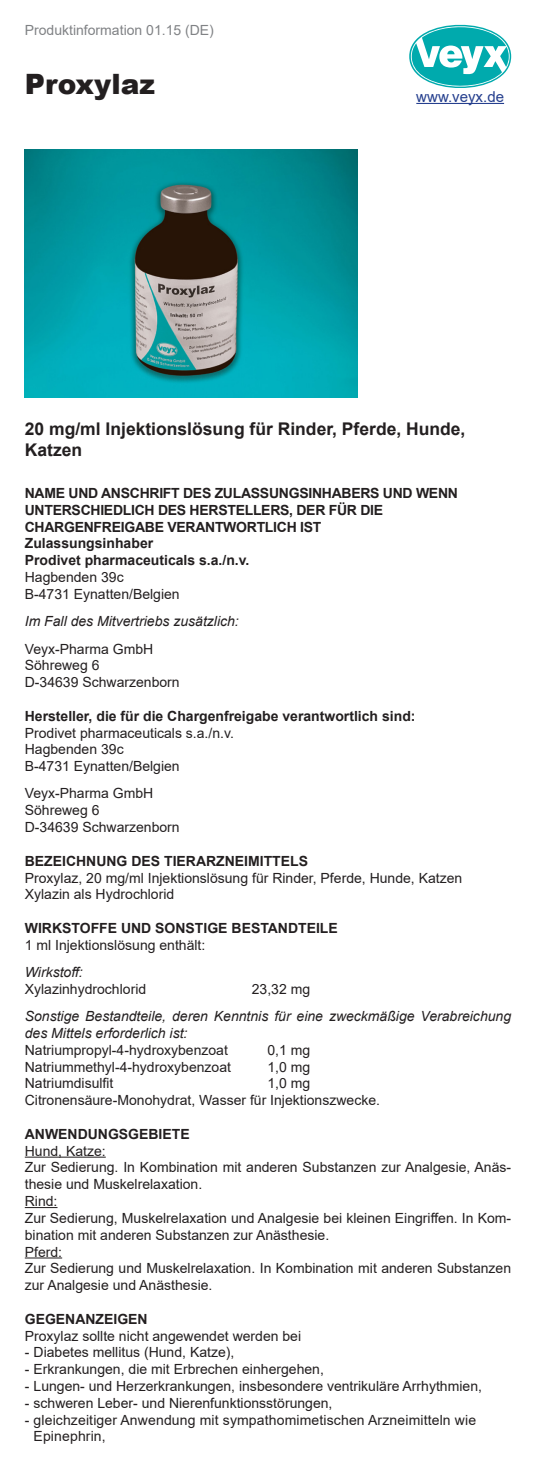
<style>
.page{position:relative;width:536px;height:1474px;background:#fff}
.page>*{position:absolute;margin:0;border:0;box-sizing:border-box;transform-origin:0 0}
.t1{font:900 28px "Arial";color:#231f20}
.t2{font:700 17.5px/21px "Arial";color:#231f20}
.t3{font:15.05px "Arial";color:#253f8e}
.t4{font:14px/16.8px "Arial";color:#231f20}
.t5{font:700 14px "Arial";color:#231f20}
.t6{font:italic 14px/16.8px "Arial";color:#231f20}
.t7{font:700 14px "Arial";letter-spacing:-.02em;color:#231f20}
.t8{font:14px "Arial";color:#808285}
</style>
<div class="page">
<hr style="left:416px;top:103px;width:88px;height:1px;background:#253f8e">
<img style="left:25px;top:149px;width:332px;height:249px">
<svg style="left:409px;top:25px;width:102px;height:63px"></svg>
<hr style="left:25px;top:1156px;width:81px;height:1px;background:#231f20">
<hr style="left:25px;top:1206px;width:32px;height:2px;background:#231f20">
<hr style="left:25px;top:1257px;width:37px;height:1px;background:#231f20">
<p class="t8" style="left:25px;top:20px;width:191px">Produktinformation 01.15 (DE)</p>
<p class="t1" style="left:25px;top:63px;width:132px">Proxylaz</p>
<p class="t3" style="left:416px;top:86px;width:89px">www.veyx.de</p>
<p class="t2" style="left:25px;top:419px;width:442px">20 mg/ml Injektionslösung für Rinder, Pferde, Hunde,<br>Katzen</p>
<p class="t7" style="left:25px;top:483px;width:434px">NAME UND ANSCHRIFT DES ZULASSUNGSINHABERS UND WENN</p>
<p class="t7" style="left:25px;top:500px;width:360px">UNTERSCHIEDLICH DES HERSTELLERS, DER FÜR DIE</p>
<p class="t7" style="left:25px;top:517px;width:298px">CHARGENFREIGABE VERANTWORTLICH IST</p>
<p class="t5" style="left:25px;top:533px;width:130px">Zulassungsinhaber</p>
<p class="t5" style="left:25px;top:550px;width:226px">Prodivet pharmaceuticals s.a./n.v.</p>
<p class="t4" style="left:25px;top:568px;width:100px">Hagbenden 39c</p>
<p class="t4" style="left:25px;top:585px;width:156px">B-4731 Eynatten/Belgien</p>
<p class="t6" style="left:25px;top:613px;width:215px">Im Fall des Mitvertriebs zusätzlich:</p>
<p class="t4" style="left:25px;top:640px;width:130px">Veyx-Pharma GmbH</p>
<p class="t4" style="left:25px;top:657px;width:76px">Söhreweg 6</p>
<p class="t4" style="left:25px;top:673px;width:156px">D-34639 Schwarzenborn</p>
<p class="t5" style="left:25px;top:706px;width:392px">Hersteller, die für die Chargenfreigabe verantwortlich sind:</p>
<p class="t4" style="left:25px;top:724px;width:211px">Prodivet pharmaceuticals s.a./n.v.</p>
<p class="t4" style="left:25px;top:741px;width:100px">Hagbenden 39c</p>
<p class="t4" style="left:25px;top:757px;width:156px">B-4731 Eynatten/Belgien</p>
<p class="t4" style="left:25px;top:785px;width:130px">Veyx-Pharma GmbH</p>
<p class="t4" style="left:25px;top:802px;width:76px">Söhreweg 6</p>
<p class="t4" style="left:25px;top:818px;width:156px">D-34639 Schwarzenborn</p>
<p class="t5" style="left:25px;top:851px;width:285px">BEZEICHNUNG DES TIERARZNEIMITTELS</p>
<p class="t4" style="left:25px;top:869px;width:439px">Proxylaz, 20 mg/ml Injektionslösung für Rinder, Pferde, Hunde, Katzen</p>
<p class="t4" style="left:25px;top:886px;width:151px">Xylazin als Hydrochlorid</p>
<p class="t5" style="left:25px;top:918px;width:314px">WIRKSTOFFE UND SONSTIGE BESTANDTEILE</p>
<p class="t4" style="left:25px;top:936px;width:182px">1 ml Injektionslösung enthält:</p>
<p class="t6" style="left:25px;top:964px;width:59px">Wirkstoff:</p>
<p class="t4" style="left:25px;top:980px;width:123px">Xylazinhydrochlorid</p>
<p class="t4" style="left:252px;top:980px;width:60px">23,32 mg</p>
<p class="t6" style="left:25px;top:1008px;width:488px">Sonstige Bestandteile, deren Kenntnis für eine zweckmäßige Verabreichung des Mittels erforderlich ist:</p>
<p class="t4" style="left:25px;top:1041px;width:205px">Natriumpropyl-4-hydroxybenzoat</p>
<p class="t4" style="left:267px;top:1041px;width:44px">0,1 mg</p>
<p class="t4" style="left:25px;top:1058px;width:208px">Natriummethyl-4-hydroxybenzoat</p>
<p class="t4" style="left:267px;top:1058px;width:44px">1,0 mg</p>
<p class="t4" style="left:25px;top:1075px;width:90px">Natriumdisulfit</p>
<p class="t4" style="left:267px;top:1075px;width:44px">1,0 mg</p>
<p class="t4" style="left:25px;top:1091px;width:357px">Citronensäure-Monohydrat, Wasser für Injektionszwecke.</p>
<p class="t5" style="left:25px;top:1124px;width:166px">ANWENDUNGSGEBIETE</p>
<p class="t4" style="left:25px;top:1142px;width:82px">Hund, Katze:</p>
<p class="t4" style="left:25px;top:1159px;width:488px">Zur Sedierung. In Kombination mit anderen Substanzen zur Analgesie, Anäs&shy;thesie und Muskelrelaxation.</p>
<p class="t4" style="left:25px;top:1192px;width:34px">Rind:</p>
<p class="t4" style="left:25px;top:1209px;width:488px">Zur Sedierung, Muskelrelaxation und Analgesie bei kleinen Eingriffen. In Kom&shy;bination mit anderen Substanzen zur Anästhesie.</p>
<p class="t4" style="left:25px;top:1243px;width:39px">Pferd:</p>
<p class="t4" style="left:25px;top:1259px;width:488px">Zur Sedierung und Muskelrelaxation. In Kombination mit anderen Substanzen zur Analgesie und Anästhesie.</p>
<p class="t5" style="left:25px;top:1308px;width:124px">GEGENANZEIGEN</p>
<p class="t4" style="left:25px;top:1327px;width:278px">Proxylaz sollte nicht angewendet werden bei</p>
<p class="t4" style="left:25px;top:1343px;width:211px">- Diabetes mellitus (Hund, Katze),</p>
<p class="t4" style="left:25px;top:1360px;width:300px">- Erkrankungen, die mit Erbrechen einhergehen,</p>
<p class="t4" style="left:25px;top:1377px;width:459px">- Lungen- und Herzerkrankungen, insbesondere ventrikuläre Arrhythmien,</p>
<p class="t4" style="left:25px;top:1394px;width:309px">- schweren Leber- und Nierenfunktionsstörungen,</p>
<p class="t4" style="left:25px;top:1411px;width:453px">- gleichzeitiger Anwendung mit sympathomimetischen Arzneimitteln wie</p>
<p class="t4" style="left:34px;top:1427px;width:74px">Epinephrin,</p>
</div>
